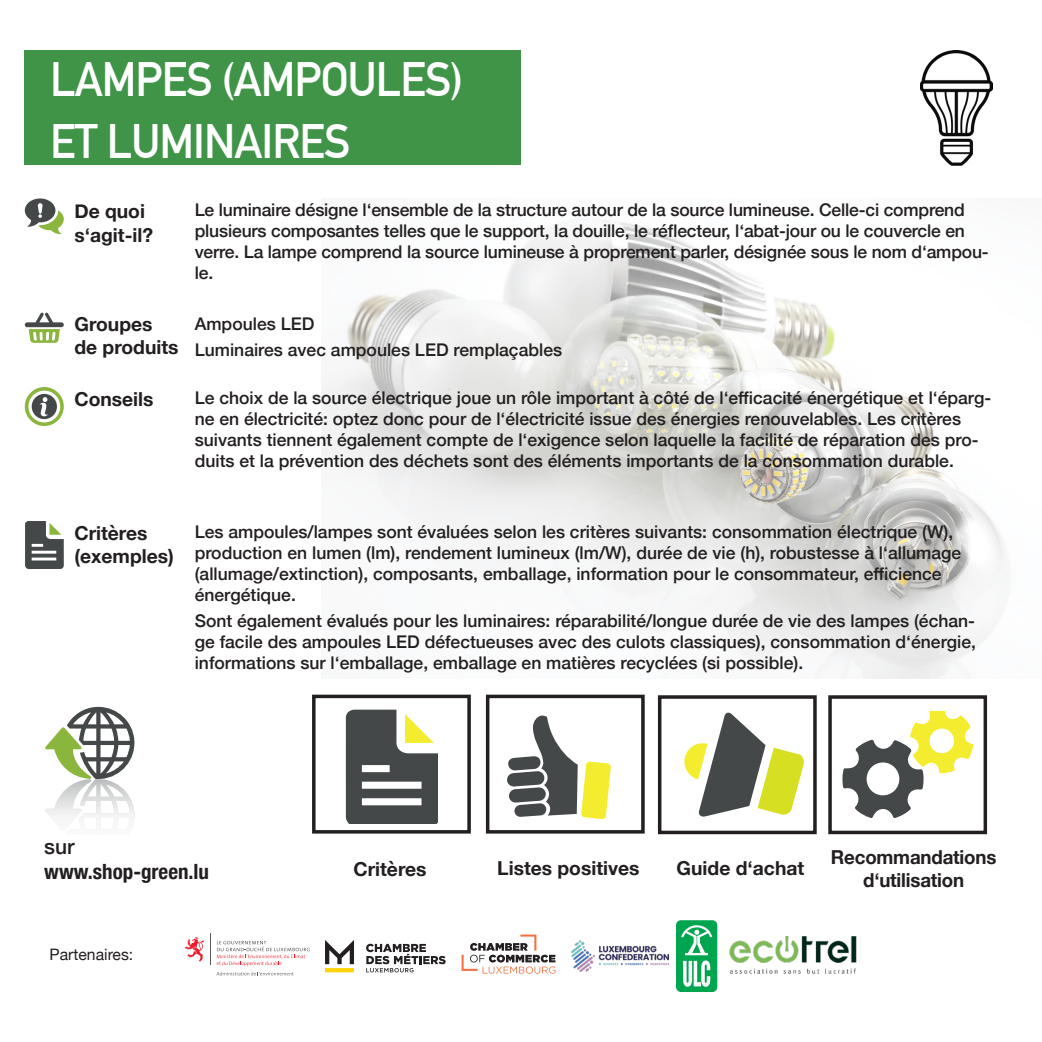
<style>
.page{position:relative;width:1042px;height:1042px;background:#fff}
.page>*{position:absolute;margin:0;border:0;box-sizing:border-box;transform-origin:0 0}
.t1{font:700 47.25px "DIN Alternate";letter-spacing:-.02em;color:#fff}
.t2{font:700 condensed 21px/25.2px "Helvetica Neue";color:#231f20}
.t3{font:700 19.25px/23.1px "Helvetica Neue";color:#231f20}
.t4{font:500 17.5px/21px "Helvetica Neue";color:#231f20}
.t5{font:15.75px "Helvetica Neue";color:#231f20}
.s1{font-weight:500;font-stretch:normal}
</style>
<div class="page">
<div style="left:25px;top:50px;width:496px;height:115px;background:#3f9447"></div>
<img style="left:920px;top:50px;width:72px;height:115px">
<img style="left:322px;top:220px;width:684px;height:459px">
<svg style="left:25px;top:198px;width:39px;height:37px"></svg>
<svg style="left:25px;top:387px;width:39px;height:39px"></svg>
<svg style="left:25px;top:521px;width:39px;height:48px"></svg>
<svg style="left:25px;top:313px;width:39px;height:30px"></svg>
<svg style="left:45px;top:707px;width:90px;height:120px"></svg>
<svg style="left:842px;top:711px;width:131px;height:107px"></svg>
<div style="left:828px;top:695px;width:159px;height:139px;border:4px solid #231f20"></div>
<svg style="left:684px;top:712px;width:120px;height:105px"></svg>
<div style="left:658px;top:695px;width:159px;height:139px;border:4px solid #231f20"></div>
<svg style="left:507px;top:715px;width:104px;height:104px"></svg>
<div style="left:486px;top:694px;width:159px;height:139px;border:4px solid #231f20"></div>
<svg style="left:345px;top:709px;width:92px;height:114px"></svg>
<div style="left:312px;top:694px;width:159px;height:139px;border:4px solid #231f20"></div>
<svg style="left:184px;top:937px;width:20px;height:24px"></svg>
<hr style="left:210px;top:934px;width:1px;height:31px;background:#5a5a5d">
<svg style="left:216px;top:941px;width:94px;height:34px"></svg>
<svg style="left:325px;top:940px;width:29px;height:24px"></svg>
<svg style="left:325px;top:968px;width:29px;height:4px"></svg>
<svg style="left:366px;top:944px;width:80px;height:28px"></svg>
<div style="left:676px;top:920px;width:41px;height:72px;background:#00a54f;border-radius:5px"></div>
<svg style="left:681px;top:925px;width:31px;height:62px"></svg>
<img style="left:729px;top:936px;width:128px;height:38px">
<svg style="left:461px;top:934px;width:94px;height:39px"></svg>
<img style="left:572px;top:940px;width:96px;height:32px">
<p class="t1" style="left:50px;top:44px;width:414px">LAMPES (AMPOULES)</p>
<p class="t1" style="left:50px;top:106px;width:302px">ET LUMINAIRES</p>
<p class="t3" style="left:74px;top:201px;width:80px">De quoi s‘agit-il?</p>
<p class="t3" style="left:74px;top:313px;width:80px">Groupes</p>
<p class="t3" style="left:74px;top:336px;width:106px">de produits</p>
<p class="t3" style="left:74px;top:388px;width:81px">Conseils</p>
<p class="t4" style="left:195px;top:197px;width:795px">Le luminaire désigne l‘ensemble de la structure autour de la source lumineuse. Celle-ci comprend plusieurs composantes telles que le support, la douille, le réflecteur, l‘abat-jour ou le couvercle en verre. La lampe comprend la source lumineuse à proprement parler, désignée sous le nom d‘ampou&shy;le.</p>
<p class="t4" style="left:195px;top:311px;width:121px">Ampoules LED</p>
<p class="t4" style="left:195px;top:337px;width:369px">Luminaires avec ampoules LED remplaçables</p>
<p class="t4" style="left:195px;top:386px;width:798px">Le choix de la source électrique joue un rôle important à côté de l‘efficacité énergétique et l‘éparg&shy;ne en électricité: optez donc pour de l‘électricité issue des énergies renouvelables. Les critères suivants tiennent également compte de l‘exigence selon laquelle la facilité de réparation des pro&shy;duits et la prévention des déchets sont des éléments importants de la consommation durable.</p>
<p class="t3" style="left:74px;top:522px;width:75px">Critères</p>
<p class="t3" style="left:74px;top:545px;width:101px">(exemples)</p>
<p class="t4" style="left:195px;top:520px;width:768px">Les ampoules/lampes sont évaluées selon les critères suivants: consommation électrique (W), production en lumen (lm), rendement lumineux (lm/W), durée de vie (h), robustesse à l‘allumage (allumage/extinction), composants, emballage, information pour le consommateur, efficience énergétique.</p>
<p class="t4" style="left:195px;top:609px;width:783px;text-align:justify">Sont également évalués pour les luminaires: réparabilité/longue durée de vie des lampes (échan&shy;ge facile des ampoules LED défectueuses avec des culots classiques), consommation d‘énergie, informations sur l‘emballage, emballage en matières recyclées (si possible).</p>
<p class="t2" style="left:44px;top:832px;width:166px"><span class="s1">sur </span>www.shop-green.lu</p>
<p class="t3" style="left:831px;top:846px;width:167px;text-align:center">Recommandations d‘utilisation</p>
<p class="t3" style="left:353px;top:857px;width:75px">Critères</p>
<p class="t3" style="left:497px;top:857px;width:144px">Listes positives</p>
<p class="t3" style="left:676px;top:857px;width:129px">Guide d‘achat</p>
<p class="t5" style="left:50px;top:943px;width:85px">Partenaires:</p>
</div>
